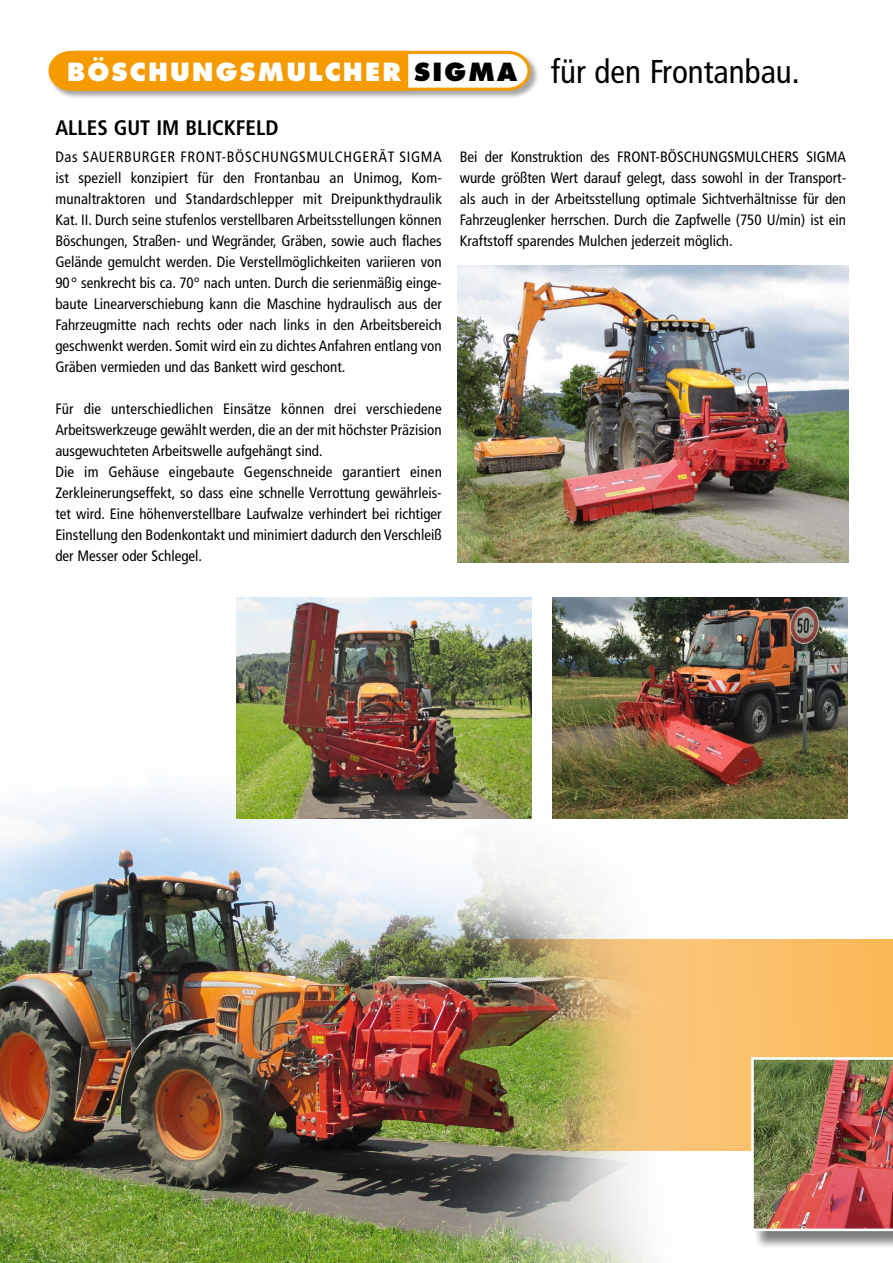
<style>
.page{position:relative;width:893px;height:1263px;background:#fff}
.page>*{position:absolute;margin:0;border:0;box-sizing:border-box;transform-origin:0 0}
.t1{font:condensed 33px "Frutiger";color:#000}
.t2{font:800 24.3px "Futura";letter-spacing:.09em;color:#fff}
.t3{font:700 condensed 21px "Frutiger";color:#000}
.t4{font:condensed 15px/21px "Frutiger";color:#000;text-align:justify}
.s1{color:#000}
</style>
<div class="page">
<img style="left:457px;top:265px;width:391px;height:298px">
<svg style="left:690px;top:939px;width:203px;height:212px;background:#fabf68"></svg>
<div style="left:753px;top:1059px;width:140px;height:190px;background:#000;opacity:.5"></div>
<img style="left:751px;top:1057px;width:142px;height:174px">
<div style="left:48px;top:51px;width:491px;height:49px;background:#000;opacity:.35"></div>
<svg style="left:48px;top:50px;width:484px;height:42px"></svg>
<img style="left:0;top:699px;width:690px;height:564px">
<img style="left:236px;top:597px;width:295px;height:222px">
<img style="left:553px;top:597px;width:295px;height:222px">
<h2 class="t2" style="left:67px;top:57px;width:451px">BÖSCHUNGSMULCHER <span class="s1">SIGMA</span></h2>
<h1 class="t1" style="left:551px;top:52px;width:250px">für den Frontanbau.</h1>
<h3 class="t3" style="left:55px;top:116px;width:225px">ALLES GUT IM BLICKFELD</h3>
<p class="t4" style="left:55px;top:147px;width:388px">Das SAUERBURGER FRONT-BÖSCHUNGSMULCHGERÄT SIGMA ist speziell konzipiert für den Frontanbau an Unimog, Kom&shy;munaltraktoren und Standardschlepper mit Dreipunkthydraulik Kat. II. Durch seine stufenlos verstellbaren Arbeitsstellungen können Böschungen, Straßen- und Wegränder, Gräben, sowie auch flaches Gelände gemulcht werden. Die Verstellmöglichkeiten variieren von 90° senkrecht bis ca. 70° nach unten. Durch die serienmäßig einge&shy;baute Linearverschiebung kann die Maschine hydraulisch aus der Fahrzeugmitte nach rechts oder nach links in den Arbeitsbereich geschwenkt werden. Somit wird ein zu dichtes Anfahren entlang von Gräben vermieden und das Bankett wird geschont.</p>
<p class="t4" style="left:55px;top:399px;width:388px;text-align:left">Für die unterschiedlichen Einsätze können drei verschiedene Arbeitswerkzeuge gewählt werden, die an der mit höchster Präzision ausgewuchteten Arbeitswelle aufgehängt sind.<br>Die im Gehäuse eingebaute Gegenschneide garantiert einen Zerkleinerungseffekt, so dass eine schnelle Verrottung gewährleis&shy;tet wird. Eine höhenverstellbare Laufwalze verhindert bei richtiger Einstellung den Bodenkontakt und minimiert dadurch den Verschleiß der Messer oder Schlegel.</p>
<p class="t4" style="left:460px;top:146px;width:388px">Bei der Konstruktion des FRONT-BÖSCHUNGSMULCHERS SIGMA wurde größten Wert darauf gelegt, dass sowohl in der Transport&shy;als auch in der Arbeitsstellung optimale Sichtverhältnisse für den Fahrzeuglenker herrschen. Durch die Zapfwelle (750 U/min) ist ein Kraftstoff sparendes Mulchen jederzeit möglich.</p>
</div>
